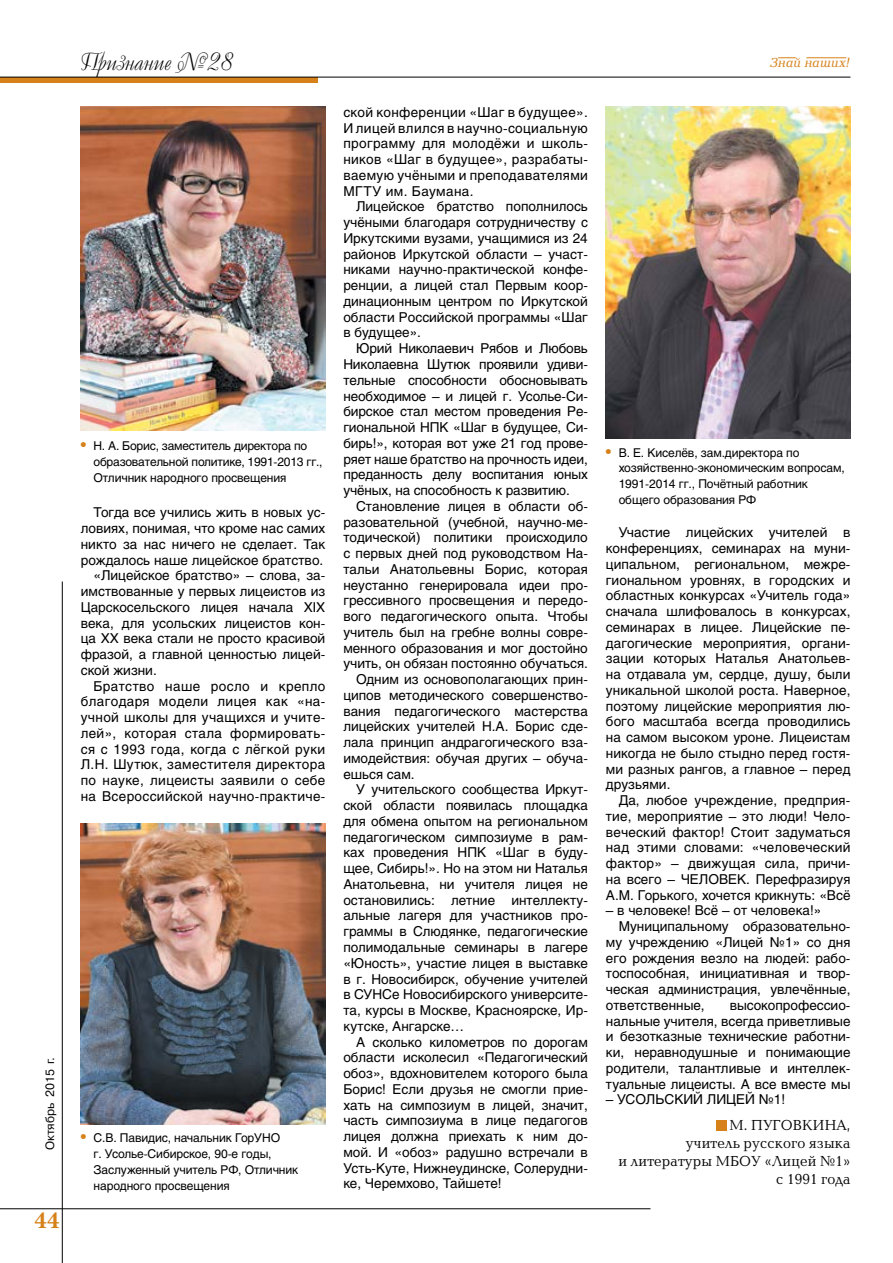
<style>
.page{position:relative;width:893px;height:1263px;background:#fff}
.page>*{position:absolute;margin:0;border:0;box-sizing:border-box;transform-origin:0 0}
.t1{font:25.2px "Decor C";color:#000}
.t2{font:700 23.4px "New Baskerville C";color:#d68119}
.t3{font:15px/18px "Baltica C";letter-spacing:.015em;color:#000;text-align:right;scale:.94 1}
.t4{font:13.5px/15.8px "Helios";color:#000;text-align:justify}
.t5{font:13.5px "Helios";letter-spacing:.025em;color:#000}
.t6{font:italic 13.5px "Baltica C";color:#d68119}
.t7{font:12px/15.8px "Helios";letter-spacing:-.01em;color:#000}
.t8{font:12px "Pragmatica C";color:#000}
.s1{font-weight:700;font-size:15px;color:#d68119}
</style>
<div class="page">
<div style="left:0;top:77px;width:317px;height:6px;background:#d68119"></div>
<hr style="left:0;top:77px;width:850px;height:1px;background:#000">
<hr style="left:62px;top:581px;width:1px;height:682px;background:#000">
<hr style="left:0;top:1208px;width:650px;height:1px;background:#000">
<div style="left:717px;top:1120px;width:10px;height:10px;background:#d68119"></div>
<img style="left:81px;top:106px;width:244px;height:325px">
<img style="left:81px;top:823px;width:244px;height:302px">
<img style="left:606px;top:106px;width:244px;height:333px">
<hr style="left:806px;top:57px;width:40px;height:1px;background:#d68119">
<svg style="left:778px;top:57px;width:18px;height:1px"></svg>
<p class="t8" style="left:43px;top:1150px;width:95px;rotate:-90deg">Октябрь 2015 г.</p>
<h2 class="t2" style="left:35px;top:1207px;width:26px">44</h2>
<h1 class="t1" style="left:80px;top:47px;width:155px">Признание №28</h1>
<p class="t7" style="left:94px;top:438px;width:231px;text-indent:-13px"><span class="s1">•</span> Н. А. Борис, заместитель директора по образовательной политике, 1991-2013 гг.,<br>Отличник народного просвещения</p>
<p class="t4" style="left:94px;top:505px;width:233px">Тогда все учились жить в новых ус-</p>
<p class="t4" style="left:81px;top:520px;width:246px">ловиях, понимая, что кроме нас самих</p>
<p class="t4" style="left:81px;top:536px;width:246px">никто за нас ничего не сделает. Так</p>
<p class="t4" style="left:81px;top:552px;width:244px">рождалось наше лицейское братство.</p>
<p class="t4" style="left:94px;top:568px;width:233px">«Лицейское братство» – слова, за-</p>
<p class="t4" style="left:81px;top:583px;width:246px">имствованные у первых лицеистов из</p>
<p class="t4" style="left:81px;top:599px;width:246px">Царскосельского лицея начала XIX</p>
<p class="t4" style="left:81px;top:615px;width:246px">века, для усольских лицеистов кон-</p>
<p class="t4" style="left:81px;top:631px;width:246px">ца XX века стали не просто красивой</p>
<p class="t4" style="left:81px;top:646px;width:246px">фразой, а главной ценностью лицей-</p>
<p class="t4" style="left:81px;top:662px;width:78px">ской жизни.</p>
<p class="t5" style="left:94px;top:678px;width:233px">Братство наше росло и крепло</p>
<p class="t5" style="left:81px;top:694px;width:246px">благодаря модели лицея как «на-</p>
<p class="t5" style="left:81px;top:709px;width:246px">учной школы для учащихся и учите-</p>
<p class="t5" style="left:81px;top:725px;width:246px">лей», которая стала формировать-</p>
<p class="t5" style="left:81px;top:741px;width:246px">ся с 1993 года, когда с лёгкой руки</p>
<p class="t5" style="left:81px;top:757px;width:246px">Л.Н. Шутюк, заместителя директора</p>
<p class="t5" style="left:81px;top:772px;width:246px">по науке, лицеисты заявили о себе</p>
<p class="t5" style="left:81px;top:788px;width:246px">на Всероссийской научно-практиче-</p>
<p class="t7" style="left:94px;top:1130px;width:206px;text-indent:-13px"><span class="s1">•</span> С.В. Павидис, начальник ГорУНО<br>г. Усолье-Сибирское, 90-е годы,<br>Заслуженный учитель РФ, Отличник народного просвещения</p>
<p class="t4" style="left:343px;top:104px;width:246px">ской конференции «Шаг в будущее».<br>И лицей влился в научно-социальную программу для молодёжи и школь&shy;ников «Шаг в будущее», разрабаты&shy;ваемую учёными и преподавателями МГТУ им. Баумана.</p>
<p class="t4" style="left:343px;top:199px;width:246px;text-indent:13px">Лицейское братство пополнилось учёными благодаря сотрудничеству с Иркутскими вузами, учащимися из 24 районов Иркутской области – участ&shy;никами научно-практической конфе&shy;ренции, а лицей стал Первым коор&shy;динационным центром по Иркутской области Российской программы «Шаг в будущее».</p>
<p class="t4" style="left:343px;top:340px;width:246px;text-indent:13px">Юрий Николаевич Рябов и Любовь Николаевна Шутюк проявили удиви&shy;тельные способности обосновывать необходимое – и лицей г. Усолье-Си&shy;бирское стал местом проведения Ре&shy;гиональной НПК «Шаг в будущее, Си&shy;бирь!», которая вот уже 21 год прове&shy;ряет наше братство на прочность идеи, преданность делу воспитания юных учёных, на способность к развитию.</p>
<p class="t4" style="left:356px;top:498px;width:233px">Становление лицея в области об-</p>
<p class="t4" style="left:343px;top:514px;width:246px">разовательной (учебной, научно-ме-</p>
<p class="t4" style="left:343px;top:529px;width:246px">тодической) политики происходило</p>
<p class="t4" style="left:343px;top:545px;width:246px">с первых дней под руководством На-</p>
<p class="t4" style="left:343px;top:561px;width:246px">тальи Анатольевны Борис, которая</p>
<p class="t4" style="left:343px;top:577px;width:246px">неустанно генерировала идеи про-</p>
<p class="t4" style="left:343px;top:592px;width:246px">грессивного просвещения и передо-</p>
<p class="t4" style="left:343px;top:608px;width:246px">вого педагогического опыта. Чтобы</p>
<p class="t4" style="left:343px;top:624px;width:246px">учитель был на гребне волны совре-</p>
<p class="t4" style="left:343px;top:640px;width:246px">менного образования и мог достойно</p>
<p class="t4" style="left:343px;top:656px;width:246px">учить, он обязан постоянно обучаться.</p>
<p class="t4" style="left:356px;top:671px;width:233px">Одним из основополагающих прин-</p>
<p class="t4" style="left:343px;top:687px;width:246px">ципов методического совершенство-</p>
<p class="t4" style="left:343px;top:703px;width:246px">вания педагогического мастерства</p>
<p class="t4" style="left:343px;top:719px;width:246px">лицейских учителей Н.А. Борис сде-</p>
<p class="t4" style="left:343px;top:734px;width:246px">лала принцип андрагогического вза-</p>
<p class="t4" style="left:343px;top:750px;width:246px">имодействия: обучая других – обуча-</p>
<p class="t4" style="left:343px;top:766px;width:73px">ешься сам.</p>
<p class="t4" style="left:356px;top:782px;width:233px">У учительского сообщества Иркут-</p>
<p class="t4" style="left:343px;top:797px;width:246px">ской области появилась площадка</p>
<p class="t4" style="left:343px;top:813px;width:246px">для обмена опытом на региональном</p>
<p class="t4" style="left:343px;top:829px;width:246px">педагогическом симпозиуме в рам-</p>
<p class="t4" style="left:343px;top:845px;width:246px">ках проведения НПК «Шаг в буду-</p>
<p class="t4" style="left:343px;top:860px;width:246px">щее, Сибирь!». Но на этом ни Наталья</p>
<p class="t4" style="left:343px;top:876px;width:246px">Анатольевна, ни учителя лицея не</p>
<p class="t4" style="left:343px;top:892px;width:246px">остановились: летние интеллекту-</p>
<p class="t4" style="left:343px;top:908px;width:246px">альные лагеря для участников про-</p>
<p class="t4" style="left:343px;top:923px;width:246px">граммы в Слюдянке, педагогические</p>
<p class="t4" style="left:343px;top:939px;width:246px">полимодальные семинары в лагере</p>
<p class="t4" style="left:343px;top:955px;width:246px">«Юность», участие лицея в выставке</p>
<p class="t4" style="left:343px;top:971px;width:246px">в г. Новосибирск, обучение учителей</p>
<p class="t4" style="left:343px;top:986px;width:246px">в СУНСе Новосибирского университе-</p>
<p class="t4" style="left:343px;top:1002px;width:246px">та, курсы в Москве, Красноярске, Ир-</p>
<p class="t4" style="left:343px;top:1018px;width:122px">кутске, Ангарске…</p>
<p class="t4" style="left:356px;top:1034px;width:233px">А сколько километров по дорогам</p>
<p class="t4" style="left:343px;top:1049px;width:246px">области исколесил «Педагогический</p>
<p class="t4" style="left:343px;top:1065px;width:246px">обоз», вдохновителем которого была</p>
<p class="t4" style="left:343px;top:1081px;width:246px">Борис! Если друзья не смогли прие-</p>
<p class="t4" style="left:343px;top:1097px;width:246px">хать на симпозиум в лицей, значит,</p>
<p class="t4" style="left:343px;top:1112px;width:246px">часть симпозиума в лице педагогов</p>
<p class="t4" style="left:343px;top:1128px;width:246px">лицея должна приехать к ним до-</p>
<p class="t4" style="left:343px;top:1144px;width:246px">мой. И «обоз» радушно встречали в</p>
<p class="t4" style="left:343px;top:1160px;width:246px">Усть-Куте, Нижнеудинске, Солерудни-</p>
<p class="t4" style="left:343px;top:1175px;width:160px">ке, Черемхово, Тайшете!</p>
<p class="t6" style="left:770px;top:56px;width:82px">Знай наших!</p>
<p class="t7" style="left:619px;top:444px;width:228px;text-indent:-13px"><span class="s1">•</span> В. Е. Киселёв, зам.директора по хозяйственно-экономическим вопросам,<br>1991-2014 гг., Почётный работник общего образования РФ</p>
<p class="t4" style="left:606px;top:524px;width:246px;text-indent:13px">Участие лицейских учителей в конференциях, семинарах на муни&shy;ципальном, региональном, межре&shy;гиональном уровнях, в городских и областных конкурсах «Учитель года» сначала шлифовалось в конкурсах, семинарах в лицее. Лицейские пе&shy;дагогические мероприятия, органи&shy;зации которых Наталья Анатольев&shy;на отдавала ум, сердце, душу, были уникальной школой роста. Наверное, поэтому лицейские мероприятия лю&shy;бого масштаба всегда проводились на самом высоком уроне. Лицеистам никогда не было стыдно перед гостя&shy;ми разных рангов, а главное – перед друзьями.</p>
<p class="t4" style="left:606px;top:792px;width:246px;text-indent:13px">Да, любое учреждение, предприя&shy;тие, мероприятие – это люди! Чело&shy;веческий фактор! Стоит задуматься над этими словами: «человеческий фактор» – движущая сила, причи&shy;на всего – ЧЕЛОВЕК. Перефразируя А.М. Горького, хочется крикнуть: «Всё</p>
<p class="t4" style="left:606px;top:903px;width:217px">– в человеке! Всё – от человека!»</p>
<p class="t4" style="left:619px;top:918px;width:233px">Муниципальному образовательно-</p>
<p class="t4" style="left:606px;top:934px;width:246px">му учреждению «Лицей №1» со дня</p>
<p class="t4" style="left:606px;top:950px;width:246px">его рождения везло на людей: рабо-</p>
<p class="t4" style="left:606px;top:966px;width:246px">тоспособная, инициативная и твор-</p>
<p class="t4" style="left:606px;top:981px;width:246px">ческая администрация, увлечённые,</p>
<p class="t4" style="left:606px;top:997px;width:100px">ответственные,</p>
<p class="t4" style="left:606px;top:997px;width:246px;text-indent:124px">высокопрофессио&shy;нальные учителя, всегда приветливые и безотказные технические работни&shy;ки, неравнодушные и понимающие родители, талантливые и интеллек&shy;туальные лицеисты. А все вместе мы</p>
<p class="t4" style="left:606px;top:1092px;width:181px">– УСОЛЬСКИЙ ЛИЦЕЙ №1!</p>
<p class="t3" style="left:619px;top:1117px;width:248px">М. ПУГОВКИНА,<br>учитель русского языка<br>и литературы МБОУ «Лицей №1» с 1991 года</p>
</div>
